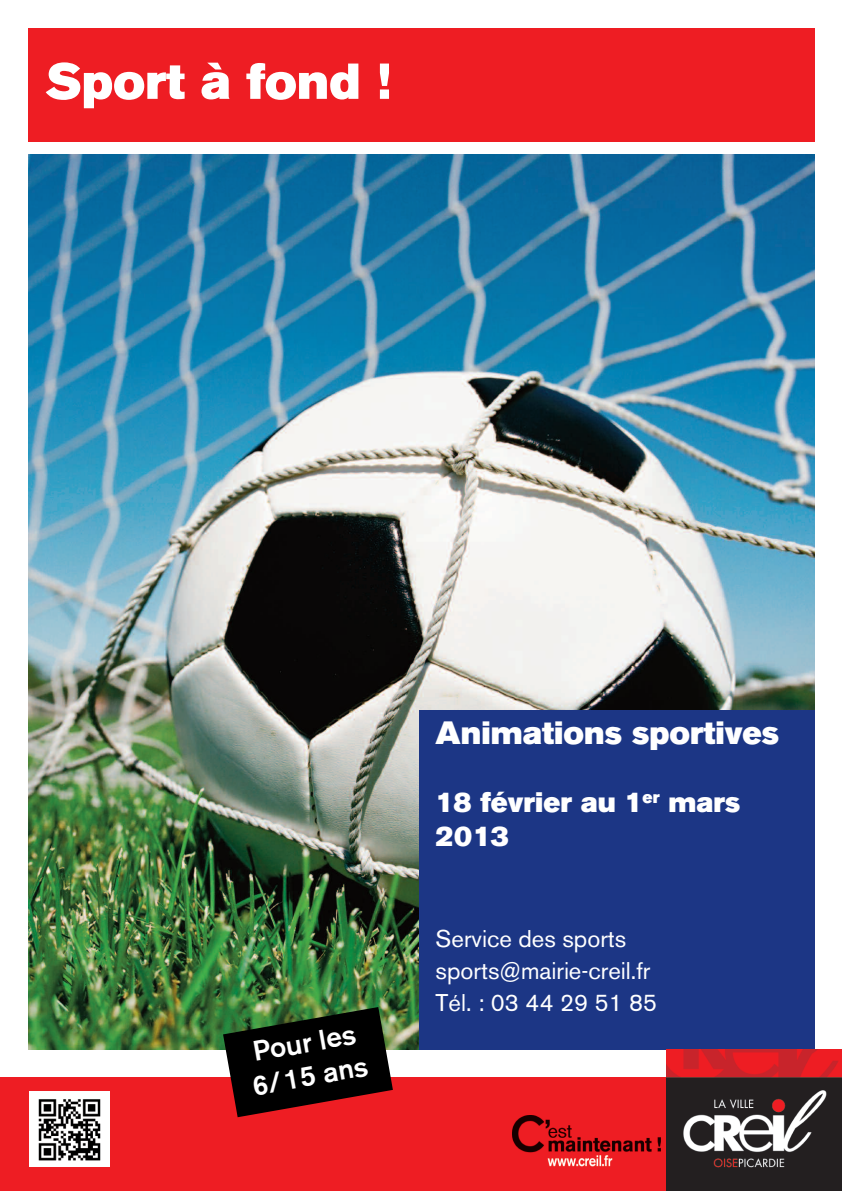
<style>
.page{position:relative;width:842px;height:1191px;background:#fff}
.page>*{position:absolute;margin:0;border:0;box-sizing:border-box;transform-origin:0 0}
.t1{font:50px "Akzidenz Grotesk BE Super";color:#fff}
.t2{font:32px "Akzidenz Grotesk BE Super";color:#fff}
.t3{font:28px/34px "Akzidenz Grotesk BE Super";color:#fff}
.t4{font:500 28px/33.6px "Akzidenz Grotesk BE";color:#fff}
.t5{font:24px/32.2px "Akzidenz Grotesk BE";color:#fff}
</style>
<div class="page">
<img style="left:28px;top:155px;width:787px;height:894px">
<div style="left:420px;top:710px;width:395px;height:339px;background:#1c3685"></div>
<div style="left:0;top:1077px;width:669px;height:114px;background:#ee1d23"></div>
<div style="left:28px;top:28px;width:787px;height:114px;background:#ee1d23"></div>
<img style="left:513px;top:1115px;width:147px;height:38px">
<img style="left:547px;top:1155px;width:66px;height:12px">
<svg style="left:223px;top:1007px;width:170px;height:110px;background:#2e1911"></svg>
<img style="left:667px;top:1049px;width:175px;height:142px">
<img style="left:30px;top:1091px;width:80px;height:75px">
<h1 class="t1" style="left:45px;top:61px;width:347px">Sport à fond !</h1>
<p class="t4" style="left:244px;top:1038px;width:118px;rotate:-10deg">Pour les<br>6/15 ans</p>
<h2 class="t2" style="left:436px;top:720px;width:345px">Animations sportives</h2>
<p class="t3" style="left:436px;top:787px;width:306px">18 février au 1<sup>er</sup> mars<br>2013</p>
<p class="t5" style="left:436px;top:925px;width:223px">Service des sports sports@mairie-creil.fr<br>Tél. : 03 44 29 51 85</p>
</div>
